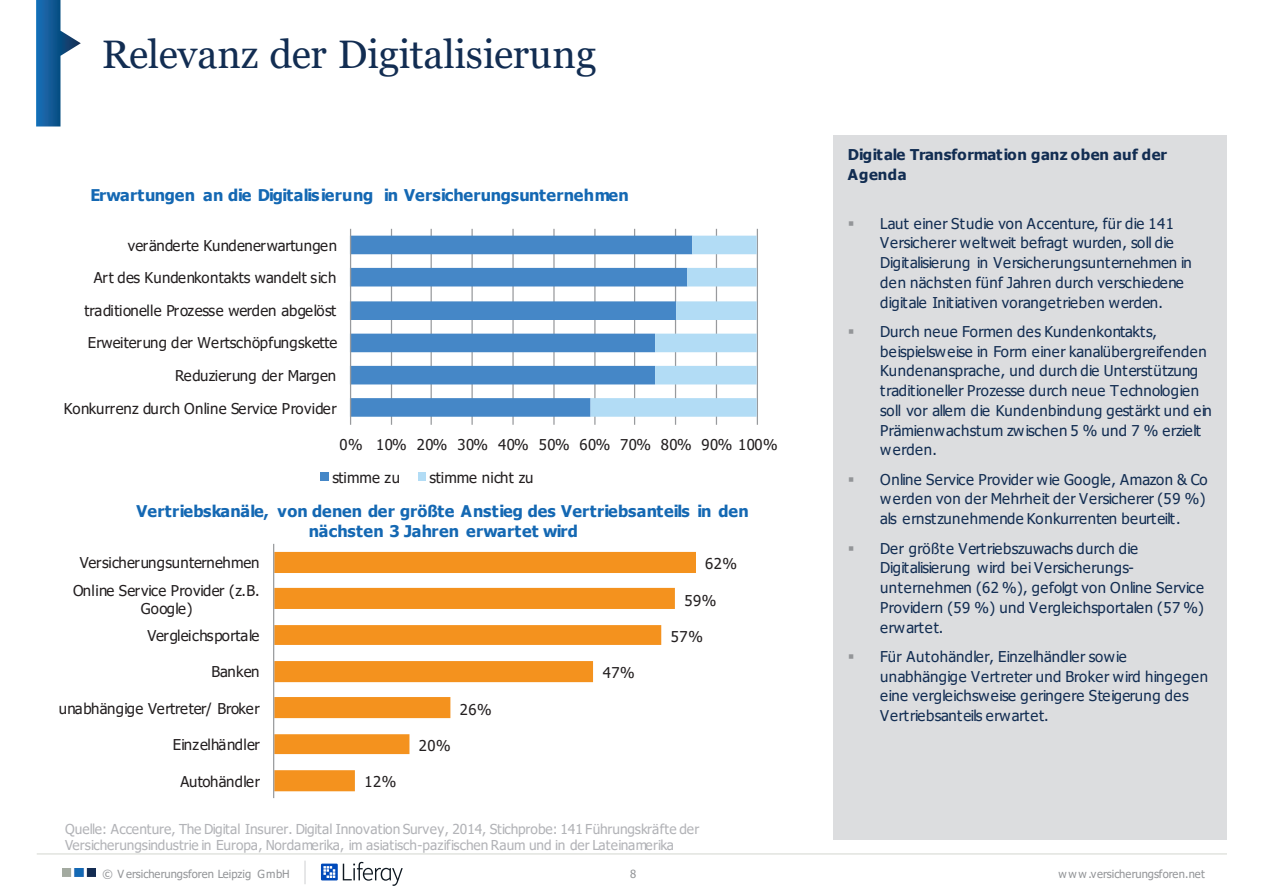
<style>
.page{position:relative;width:1263px;height:893px;background:#fff}
.page>*{position:absolute;margin:0;border:0;box-sizing:border-box;transform-origin:0 0}
.t1{font:39.75px "Georgia";letter-spacing:-.005em;color:#122d52}
.t2{font:700 16.2px "Tahoma";letter-spacing:.01em;color:#1468b3}
.t3{font:700 16.05px/20px "Tahoma";letter-spacing:.015em;color:#1468b3;text-align:center}
.t4{font:14.85px/19.8px "Tahoma";letter-spacing:.025em;color:#122d52}
.t5{font:14.85px/18px "Tahoma";color:#231f20;text-align:center}
.t6{font:14.85px "Tahoma";letter-spacing:.02em;color:#231f20}
.t7{font:700 14.85px/20px "Tahoma";letter-spacing:-.005em;color:#122d52}
.t8{font:14.85px "Tahoma";letter-spacing:.035em;color:#231f20}
.t9{font:14.85px "Tahoma";letter-spacing:-.025em;color:#231f20}
.t10{font:13.65px/16.2px "Tahoma";letter-spacing:-.005em;color:#b2b3b7}
.t11{font:11.25px "Tahoma";color:#939598}
.t12{font:11.1px "Tahoma";color:#939598}
.s1{color:#939598}
</style>
<div class="page">
<hr style="left:37px;top:853px;width:1190px;height:1px;background:#dbded9">
<img style="left:62px;top:868px;width:34px;height:9px">
<svg style="left:36px;top:0;width:45px;height:126px"></svg>
<div style="left:834px;top:135px;width:393px;height:705px;background:#dcdddf"></div>
<hr style="left:391px;top:229px;width:1px;height:196px;background:#989a9d">
<hr style="left:431px;top:229px;width:1px;height:196px;background:#989a9d">
<hr style="left:471px;top:229px;width:2px;height:196px;background:#989a9d">
<hr style="left:512px;top:229px;width:2px;height:196px;background:#989a9d">
<hr style="left:553px;top:229px;width:2px;height:196px;background:#989a9d">
<hr style="left:594px;top:229px;width:1px;height:196px;background:#989a9d">
<hr style="left:634px;top:229px;width:1px;height:196px;background:#989a9d">
<hr style="left:675px;top:229px;width:1px;height:196px;background:#989a9d">
<hr style="left:716px;top:229px;width:1px;height:196px;background:#989a9d">
<hr style="left:757px;top:229px;width:1px;height:196px;background:#989a9d">
<svg style="left:351px;top:236px;width:239px;height:181px;fill:#4587c7"></svg>
<svg style="left:590px;top:236px;width:167px;height:181px"></svg>
<hr style="left:350px;top:229px;width:1px;height:196px;background:#989a9d">
<div style="left:320px;top:473px;width:9px;height:8px;background:#4587c7"></div>
<div style="left:418px;top:473px;width:8px;height:8px;background:#b2dcf5"></div>
<svg style="left:274px;top:552px;width:422px;height:239px"></svg>
<hr style="left:273px;top:544px;width:1px;height:254px;background:#989a9d">
<svg style="left:321px;top:862px;width:82px;height:24px"></svg>
<hr style="left:304px;top:861px;width:2px;height:23px;background:#d1d2d4">
<p class="t1" style="left:102px;top:30px;width:496px">Relevanz der Digitalisierung</p>
<p class="t2" style="left:91px;top:184px;width:540px">Erwartungen an die Digitalisierung in Versicherungsunternehmen</p>
<p class="t5" style="left:128px;top:237px;width:211px">veränderte Kundenerwartungen</p>
<p class="t5" style="left:94px;top:270px;width:244px">Art des Kundenkontakts wandelt sich</p>
<p class="t5" style="left:85px;top:302px;width:253px">traditionelle Prozesse werden abgelöst</p>
<p class="t5" style="left:88px;top:335px;width:251px">Erweiterung der Wertschöpfungskette</p>
<p class="t9" style="left:175px;top:366px;width:162px">Reduzierung der Margen</p>
<p class="t6" style="left:64px;top:398px;width:275px">Konkurrenz durch Online Service Provider</p>
<p class="t8" style="left:339px;top:434px;width:440px">0% 10% 20% 30% 40% 50% 60% 70% 80% 90% 100%</p>
<p class="t5" style="left:332px;top:469px;width:69px">stimme zu</p>
<p class="t5" style="left:430px;top:469px;width:105px">stimme nicht zu</p>
<p class="t3" style="left:136px;top:502px;width:614px">Vertriebskanäle, von denen der größte Anstieg des Vertriebsanteils in den nächsten 3 Jahren erwartet wird</p>
<p class="t5" style="left:80px;top:555px;width:181px">Versicherungsunternehmen</p>
<p class="t5" style="left:705px;top:555px;width:33px">62%</p>
<p class="t5" style="left:73px;top:582px;width:188px">Online Service Provider (z.B.<br>Google)</p>
<p class="t5" style="left:684px;top:592px;width:33px">59%</p>
<p class="t5" style="left:147px;top:627px;width:113px">Vergleichsportale</p>
<p class="t5" style="left:671px;top:628px;width:33px">57%</p>
<p class="t5" style="left:211px;top:664px;width:50px">Banken</p>
<p class="t5" style="left:603px;top:665px;width:33px">47%</p>
<p class="t5" style="left:59px;top:700px;width:203px">unabhängige Vertreter/ Broker</p>
<p class="t5" style="left:460px;top:701px;width:33px">26%</p>
<p class="t6" style="left:173px;top:735px;width:89px">Einzelhändler</p>
<p class="t5" style="left:419px;top:737px;width:33px">20%</p>
<p class="t5" style="left:180px;top:773px;width:81px">Autohändler</p>
<p class="t5" style="left:364px;top:774px;width:33px">12%</p>
<p class="t10" style="left:65px;top:822px;width:636px">Quelle: Accenture, The Digital Insurer. Digital Innovation Survey, 2014, Stichprobe: 141 Führungskräfte der<br>Versicherungsindustrie in Europa, Nordamerika, im asiatisch-pazifischen Raum und in der Lateinamerika</p>
<p class="t7" style="left:848px;top:145px;width:321px">Digitale Transformation ganz oben auf der<br>Agenda</p>
<p class="t4" style="left:880px;top:215px;width:313px;text-indent:-32px"><span class="s1">▪</span> Laut einer Studie von Accenture, für die 141<br>Versicherer weltweit befragt wurden, soll die Digitalisierung in Versicherungsunternehmen in den nächsten fünf Jahren durch verschiedene digitale Initiativen vorangetrieben werden.</p>
<p class="t4" style="left:880px;top:323px;width:333px;text-indent:-32px"><span class="s1">▪</span> Durch neue Formen des Kundenkontakts, beispielsweise in Form einer kanalübergreifenden Kundenansprache, und durch die Unterstützung traditioneller Prozesse durch neue Technologien soll vor allem die Kundenbindung gestärkt und ein Prämienwachstum zwischen 5 % und 7 % erzielt werden.</p>
<p class="t4" style="left:880px;top:471px;width:329px;line-height:19.2px;text-indent:-32px"><span class="s1">▪</span> Online Service Provider wie Google, Amazon &amp; Co werden von der Mehrheit der Versicherer (59 %) als ernstzunehmende Konkurrenten beurteilt.</p>
<p class="t4" style="left:880px;top:539px;width:325px;text-indent:-32px"><span class="s1">▪</span> Der größte Vertriebszuwachs durch die Digitalisierung wird bei Versicherungs&shy;unternehmen (62 %), gefolgt von Online Service Providern (59 %) und Vergleichsportalen (57 %) erwartet.</p>
<p class="t4" style="left:880px;top:647px;width:329px;text-indent:-32px"><span class="s1">▪</span> Für Autohändler, Einzelhändler sowie unabhängige Vertreter und Broker wird hingegen eine vergleichsweise geringere Steigerung des Vertriebsanteils erwartet.</p>
<p class="t12" style="left:103px;top:866px;width:189px">© V ersicherungsforen Leipzig GmbH</p>
<p class="t11" style="left:630px;top:866px;width:8px">8</p>
<p class="t12" style="left:1058px;top:866px;width:148px">www.versicherungsforen.net</p>
</div>
